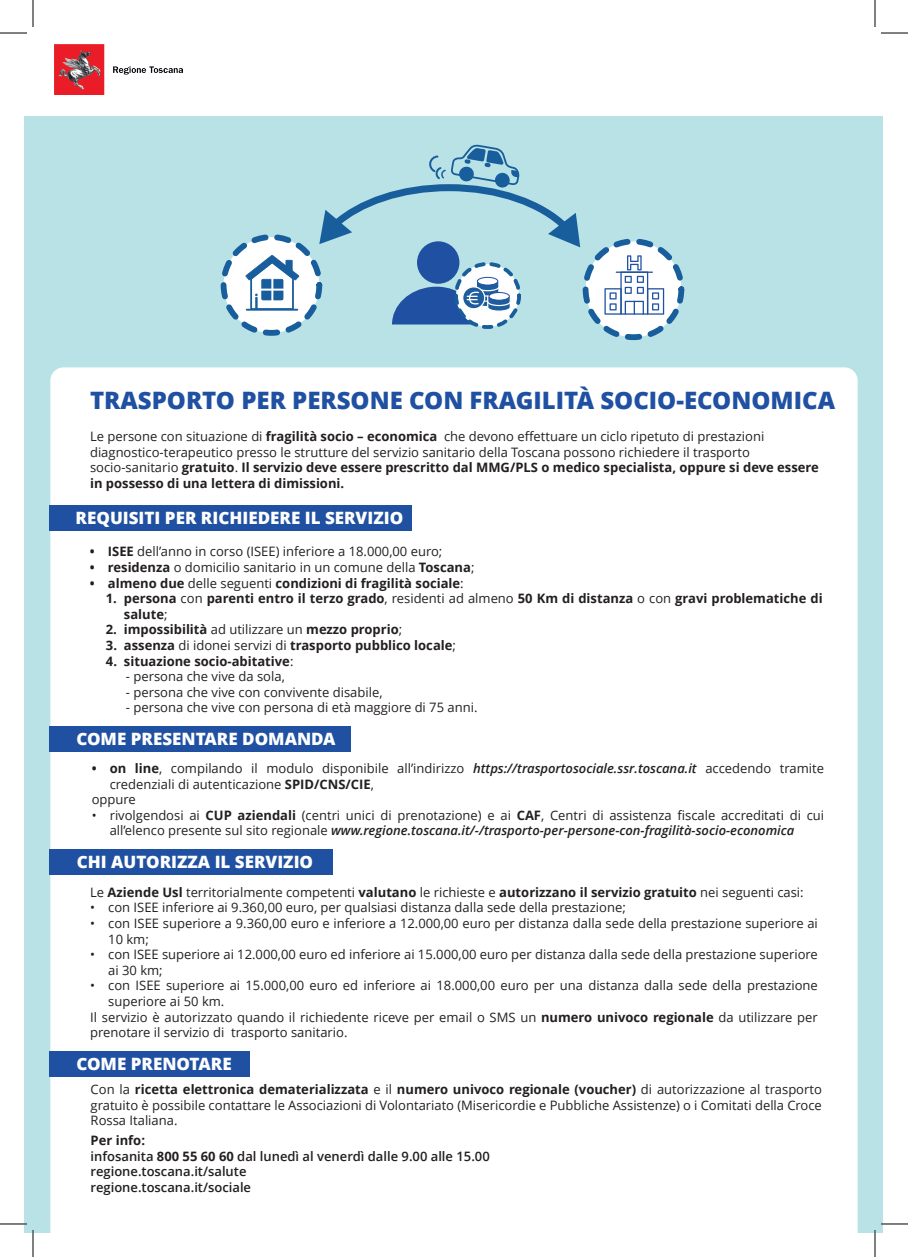
<style>
.page{position:relative;width:908px;height:1257px;background:#fff}
.page>*{position:absolute;margin:0;border:0;box-sizing:border-box;transform-origin:0 0}
.t1{font:800 24px "Open Sans";color:#1f50a2}
.t2{font:800 17px "Open Sans";color:#fff}
.t3{font:13px/15.6px "Open Sans";color:#231f20}
.t4{font:700 13px/15.6px "Open Sans";color:#231f20}
.t5{font:600 13px/15.6px "Open Sans";color:#231f20}
.s1{font-weight:700}
.s2{font-weight:400}
.s3{font-weight:600;font-style:italic}
</style>
<div class="page">
<div style="left:24px;top:83px;width:859px;height:1149px;background:#b8e2e5"></div>
<div style="left:50px;top:367px;width:808px;height:865px;background:#fff"></div>
<div style="left:49px;top:505px;width:363px;height:25px;background:#1f50a2"></div>
<div style="left:50px;top:726px;width:301px;height:25px;background:#1f50a2"></div>
<div style="left:50px;top:850px;width:283px;height:25px;background:#1f50a2"></div>
<div style="left:50px;top:1051px;width:200px;height:25px;background:#1f50a2"></div>
<div style="left:417px;top:241px;width:42px;height:43px;background:#1f50a2;border-radius:50%"></div>
<svg style="left:456px;top:264px;width:63px;height:63px"></svg>
<div style="left:454px;top:262px;width:67px;height:67px;border:4px dashed #185d9c;border-radius:50%"></div>
<svg style="left:392px;top:280px;width:119px;height:44px"></svg>
<div style="left:489px;top:292px;width:20px;height:8px;background:#fff;border-radius:50%"></div>
<div style="left:489px;top:292px;width:21px;height:8px;border:1px solid #1f50a2;border-radius:50%"></div>
<div style="left:477px;top:277px;width:21px;height:8px;background:#fff;border-radius:50%"></div>
<div style="left:477px;top:277px;width:21px;height:8px;border:1px solid #1f50a2;border-radius:50%"></div>
<div style="left:224px;top:237px;width:95px;height:96px;background:#fff;border-radius:50%"></div>
<div style="left:221px;top:234px;width:101px;height:102px;border:6px dashed #185d9c;border-radius:50%"></div>
<svg style="left:245px;top:255px;width:54px;height:55px"></svg>
<div style="left:586px;top:241px;width:95px;height:96px;background:#fff;border-radius:50%"></div>
<div style="left:583px;top:238px;width:101px;height:102px;border:6px dashed #185d9c;border-radius:50%"></div>
<svg style="left:604px;top:255px;width:60px;height:60px"></svg>
<hr style="left:616px;top:271px;width:37px;height:2px;background:#1f50a2">
<svg style="left:319px;top:144px;width:261px;height:103px"></svg>
<div style="left:24px;top:24px;width:859px;height:92px;background:#fff"></div>
<img style="left:54px;top:44px;width:129px;height:51px">
<hr style="left:32px;top:1230px;width:2px;height:27px;background:#fff">
<hr style="left:874px;top:1230px;width:2px;height:27px;background:#fff">
<svg style="left:0;top:33px;width:27px;height:1px"></svg>
<svg style="left:881px;top:33px;width:27px;height:1px"></svg>
<svg style="left:0;top:1223px;width:27px;height:1px"></svg>
<svg style="left:881px;top:1223px;width:27px;height:1px"></svg>
<svg style="left:33px;top:0;width:1px;height:27px"></svg>
<svg style="left:33px;top:1230px;width:1px;height:27px"></svg>
<svg style="left:875px;top:0;width:1px;height:27px"></svg>
<svg style="left:875px;top:1230px;width:1px;height:27px"></svg>
<h1 class="t1" style="left:90px;top:382px;width:747px">TRASPORTO PER PERSONE CON FRAGILITÀ SOCIO-ECONOMICA</h1>
<p class="t3" style="left:90px;top:428px;width:730px">Le persone con situazione di <span class="s1">fragilità socio – economica</span> che devono effettuare un ciclo ripetuto di prestazioni diagnostico-terapeutico presso le strutture del servizio sanitario della Toscana possono richiedere il trasporto socio-sanitario <span class="s1">gratuito</span>. <span class="s1">Il servizio deve essere prescritto dal MMG/PLS o medico specialista, oppure si deve essere in possesso di una lettera di dimissioni.</span></p>
<h2 class="t2" style="left:76px;top:504px;width:329px">REQUISITI PER RICHIEDERE IL SERVIZIO</h2>
<p class="t3" style="left:90px;top:543px;width:354px"><span class="s1">• ISEE</span> dell’anno in corso (ISEE) inferiore a 18.000,00 euro;</p>
<p class="t3" style="left:90px;top:559px;width:386px"><span class="s1">• residenza</span> o domicilio sanitario in un comune della <span class="s1">Toscana</span>;</p>
<p class="t4" style="left:90px;top:575px;width:375px">• almeno due <span class="s2">delle seguenti</span> condizioni di fragilità sociale<span class="s2">:</span></p>
<p class="t4" style="left:124px;top:590px;width:700px;text-indent:-18px">1. persona <span class="s2">con</span> parenti entro il terzo grado<span class="s2">, residenti ad almeno</span> 50 Km di distanza <span class="s2">o con</span> gravi problematiche di salute<span class="s2">;</span></p>
<p class="t4" style="left:106px;top:621px;width:298px">2. impossibilità <span class="s2">ad utilizzare un</span> mezzo proprio<span class="s2">;</span></p>
<p class="t4" style="left:106px;top:637px;width:352px">3. assenza <span class="s2">di idonei servizi di</span> trasporto pubblico locale<span class="s2">;</span></p>
<p class="t4" style="left:106px;top:653px;width:189px">4. situazione socio-abitative<span class="s2">:</span></p>
<p class="t3" style="left:126px;top:668px;width:160px">- persona che vive da sola,</p>
<p class="t3" style="left:126px;top:684px;width:258px">- persona che vive con convivente disabile,</p>
<p class="t3" style="left:126px;top:699px;width:353px">- persona che vive con persona di età maggiore di 75 anni.</p>
<h2 class="t2" style="left:76px;top:726px;width:261px">COME PRESENTARE DOMANDA</h2>
<p class="t3" style="left:92px;top:760px;width:734px"><span class="s1">• on line</span>, compilando il modulo disponibile all’indirizzo <span class="s3">https://trasportosociale.ssr.toscana.it</span> accedendo tramite</p>
<p class="t3" style="left:110px;top:775px;width:266px">credenziali di autenticazione <span class="s1">SPID/CNS/CIE</span>,</p>
<p class="t3" style="left:92px;top:791px;width:46px">oppure</p>
<p class="t3" style="left:110px;top:807px;width:716px;text-indent:-18px">• rivolgendosi ai <span class="s1">CUP aziendali</span> (centri unici di prenotazione) e ai <span class="s1">CAF</span>, Centri di assistenza fiscale accreditati di cui all’elenco presente sul sito regionale <span class="s3">www.regione.toscana.it/-/trasporto-per-persone-con-fragilità-socio-economica</span></p>
<h2 class="t2" style="left:77px;top:849px;width:238px">CHI AUTORIZZA IL SERVIZIO</h2>
<p class="t3" style="left:90px;top:884px;width:715px">Le <span class="s1">Aziende Usl</span> territorialmente competenti <span class="s1">valutano</span> le richieste e <span class="s1">autorizzano il servizio gratuito</span> nei seguenti casi:</p>
<p class="t3" style="left:90px;top:899px;width:537px">• con ISEE inferiore ai 9.360,00 euro, per qualsiasi distanza dalla sede della prestazione;</p>
<p class="t3" style="left:108px;top:915px;width:711px;text-indent:-18px">• con ISEE superiore a 9.360,00 euro e inferiore a 12.000,00 euro per distanza dalla sede della prestazione superiore ai<br>10 km;</p>
<p class="t3" style="left:108px;top:946px;width:711px;text-indent:-18px">• con ISEE superiore ai 12.000,00 euro ed inferiore ai 15.000,00 euro per distanza dalla sede della prestazione superiore ai 30 km;</p>
<p class="t3" style="left:90px;top:977px;width:729px">• con ISEE superiore ai 15.000,00 euro ed inferiore ai 18.000,00 euro per una distanza dalla sede della prestazione</p>
<p class="t3" style="left:108px;top:993px;width:118px">superiore ai 50 km.</p>
<p class="t3" style="left:90px;top:1008px;width:729px">Il servizio è autorizzato quando il richiedente riceve per email o SMS un <span class="s1">numero univoco regionale</span> da utilizzare per</p>
<p class="t3" style="left:90px;top:1024px;width:259px">prenotare il servizio di trasporto sanitario.</p>
<h2 class="t2" style="left:76px;top:1050px;width:157px">COME PRENOTARE</h2>
<p class="t3" style="left:91px;top:1081px;width:733px;text-align:justify">Con la <span class="s1">ricetta elettronica dematerializzata</span> e il <span class="s1">numero univoco regionale (voucher)</span> di autorizzazione al trasporto gratuito è possibile contattare le Associazioni di Volontariato (Misericordie e Pubbliche Assistenze) o i Comitati della Croce Rossa Italiana.</p>
<p class="t5" style="left:91px;top:1132px;width:401px"><span class="s1">Per info:<br></span>infosanita <span class="s1">800 55 60 60</span> dal lunedì al venerdì dalle 9.00 alle 15.00 regione.toscana.it/salute<br>regione.toscana.it/sociale</p>
</div>
